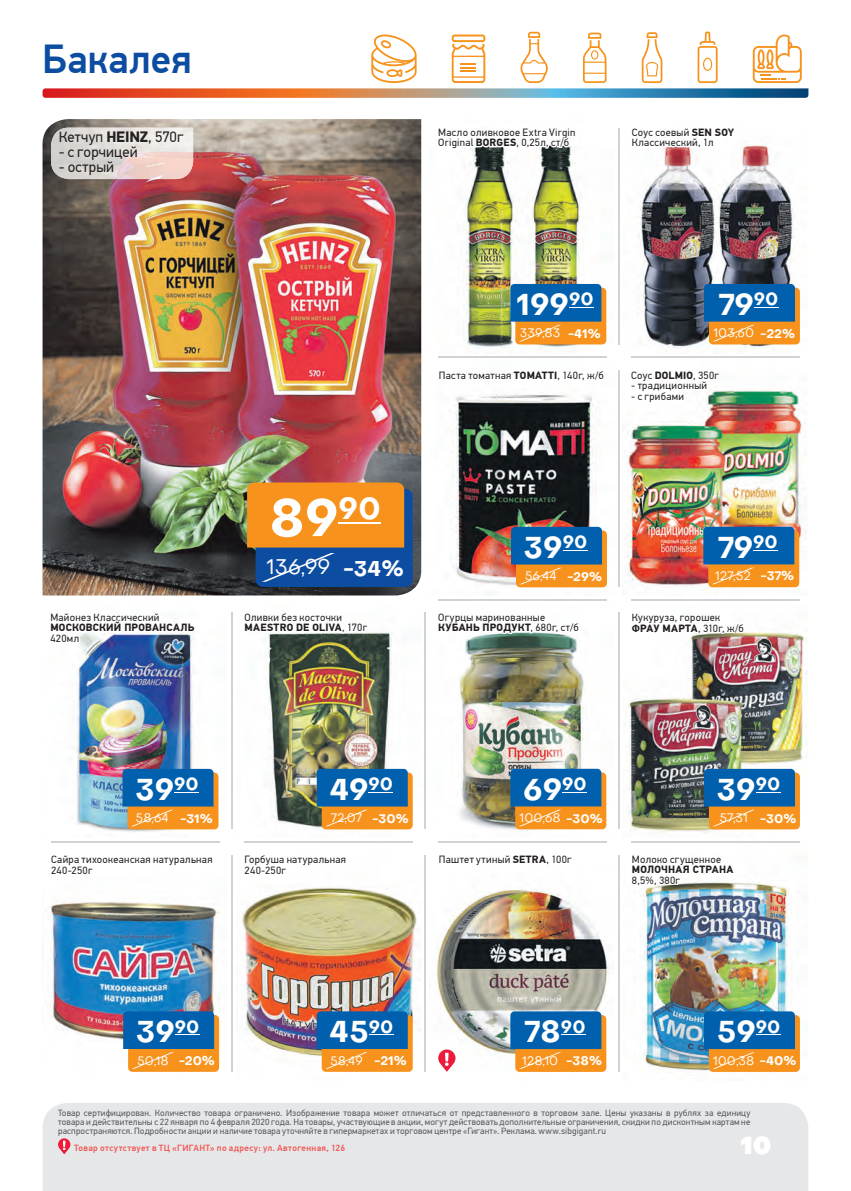
<style>
.page{position:relative;width:851px;height:1191px;background:#fff}
.page>*{position:absolute;margin:0;border:0;box-sizing:border-box;transform-origin:0 0}
.t1{font:700 51.15px "Subjective Serif";color:#fff}
.t2{font:500 40.5px "PF Din Text Pro";letter-spacing:.005em;color:#0d4da1}
.t3{font:700 29.7px "Subjective Serif";color:#fff}
.t4{font:900 24px "Subjective Serif";color:#fff}
.t5{font:21px "Subjective Serif";color:#fff}
.t6{font:15px "PF Din Text Pro";letter-spacing:.005em;color:#231f20}
.t7{font:12.15px "Subjective Serif";color:#fff}
.t8{font:10.5px/10.5px "PF Din Text Pro";letter-spacing:.03em;color:#231f20}
.t9{font:700 10.5px "PF Din Text Pro";letter-spacing:.02em;color:#231f20}
.t10{font:9px/9px "PF Din Text Pro";letter-spacing:.015em;color:#57585a;text-align:justify}
.t11{font:500 9px "PF Din Text Pro";letter-spacing:.035em;color:#f05956}
.s1{font-weight:700}
</style>
<div class="page">
<div style="left:43px;top:1103px;width:765px;height:88px;background:#e6e7e9"></div>
<svg style="left:58px;top:1138px;width:12px;height:16px"></svg>
<img style="left:429px;top:889px;width:181px;height:183px">
<svg style="left:43px;top:32px;width:765px;height:66px"></svg>
<svg style="left:438px;top:1049px;width:17px;height:22px"></svg>
<img style="left:640px;top:882px;width:160px;height:191px">
<img style="left:622px;top:378px;width:185px;height:210px">
<img style="left:50px;top:902px;width:170px;height:170px">
<img style="left:459px;top:673px;width:148px;height:157px">
<img style="left:236px;top:887px;width:185px;height:185px">
<img style="left:268px;top:632px;width:145px;height:198px">
<img style="left:463px;top:164px;width:144px;height:189px">
<img style="left:76px;top:645px;width:143px;height:187px">
<img style="left:623px;top:629px;width:185px;height:205px">
<img style="left:639px;top:142px;width:161px;height:207px">
<img style="left:450px;top:397px;width:154px;height:191px">
<img style="left:629px;top:378px;width:92px;height:103px">
<img style="left:459px;top:632px;width:122px;height:82px">
<svg style="left:264px;top:632px;width:105px;height:13px"></svg>
<svg style="left:469px;top:143px;width:106px;height:21px"></svg>
<svg style="left:628px;top:629px;width:118px;height:21px"></svg>
<svg style="left:78px;top:632px;width:116px;height:13px"></svg>
<svg style="left:639px;top:142px;width:98px;height:10px"></svg>
<svg style="left:458px;top:394px;width:133px;height:3px"></svg>
<img style="left:43px;top:119px;width:378px;height:476px">
<svg style="left:247px;top:482px;width:165px;height:105px;background:#997751"></svg>
<hr style="left:338px;top:522px;width:43px;height:1px;background:#fff">
<img style="left:51px;top:128px;width:142px;height:51px">
<hr style="left:231px;top:612px;width:1px;height:217px;background:#d1d2d4">
<hr style="left:51px;top:841px;width:168px;height:1px;background:#d1d2d4">
<hr style="left:244px;top:841px;width:168px;height:1px;background:#d1d2d4">
<hr style="left:438px;top:357px;width:168px;height:1px;background:#d1d2d4">
<hr style="left:631px;top:357px;width:168px;height:1px;background:#d1d2d4">
<hr style="left:438px;top:599px;width:168px;height:1px;background:#d1d2d4">
<hr style="left:631px;top:599px;width:168px;height:1px;background:#d1d2d4">
<hr style="left:231px;top:855px;width:1px;height:216px;background:#d1d2d4">
<hr style="left:425px;top:855px;width:1px;height:216px;background:#d1d2d4">
<hr style="left:425px;top:612px;width:1px;height:217px;background:#d1d2d4">
<hr style="left:618px;top:128px;width:1px;height:216px;background:#d1d2d4">
<hr style="left:618px;top:370px;width:1px;height:217px;background:#d1d2d4">
<hr style="left:618px;top:612px;width:1px;height:217px;background:#d1d2d4">
<svg style="left:703px;top:527px;width:96px;height:60px;background:#657576"></svg>
<svg style="left:510px;top:284px;width:96px;height:60px;background:#65787a"></svg>
<svg style="left:703px;top:769px;width:96px;height:60px;background:#627577"></svg>
<svg style="left:123px;top:1011px;width:96px;height:60px;background:#65787b"></svg>
<svg style="left:122px;top:769px;width:96px;height:60px;background:#63777a"></svg>
<svg style="left:703px;top:1011px;width:96px;height:61px;background:#63777a"></svg>
<svg style="left:510px;top:769px;width:96px;height:60px;background:#637677"></svg>
<svg style="left:703px;top:284px;width:96px;height:60px;background:#627578"></svg>
<svg style="left:317px;top:1011px;width:95px;height:60px;background:#63777a"></svg>
<svg style="left:317px;top:769px;width:95px;height:60px;background:#627577"></svg>
<svg style="left:511px;top:527px;width:96px;height:60px;background:#667677"></svg>
<svg style="left:510px;top:1011px;width:96px;height:61px;background:#68797b"></svg>
<hr style="left:631px;top:841px;width:168px;height:1px;background:#d1d2d4">
<svg style="left:438px;top:842px;width:135px;height:1px"></svg>
<svg style="left:640px;top:882px;width:96px;height:5px"></svg>
<hr style="left:438px;top:841px;width:168px;height:1px;background:#d1d2d4">
<hr style="left:618px;top:855px;width:1px;height:216px;background:#d1d2d4">
<h2 class="t2" style="left:43px;top:35px;width:151px">Бакалея</h2>
<h3 class="t6" style="left:59px;top:128px;width:126px">Кетчуп <span class="s1">HEINZ</span>, 570г</h3>
<h3 class="t6" style="left:59px;top:143px;width:81px">- с горчицей</h3>
<h3 class="t6" style="left:59px;top:158px;width:57px">- острый</h3>
<p class="t8" style="left:50px;top:612px;width:111px">Майонез Класcический</p>
<p class="t9" style="left:50px;top:621px;width:145px">МОСКОВСКИЙ ПРОВАНСАЛЬ</p>
<p class="t8" style="left:50px;top:633px;width:30px">420мл</p>
<p class="t8" style="left:438px;top:127px;width:139px">Масло оливковое Extra Virgin<br>Original <span class="s1">BORGES</span>, 0,25л, ст/б</p>
<p class="t8" style="left:631px;top:127px;width:104px">Соус соевый <span class="s1">SEN SOY<br></span>Классический, 1л</p>
<h3 class="t3" style="left:516px;top:283px;width:79px">199<sup>90</sup></h3>
<h3 class="t7" style="left:520px;top:325px;width:82px">339,83 <span class="s1">-41%</span></h3>
<p class="t8" style="left:439px;top:370px;width:166px">Паста томатная <span class="s1">TOMATTI</span>, 140г, ж/б</p>
<h3 class="t3" style="left:718px;top:283px;width:61px">79<sup>90</sup></h3>
<h3 class="t7" style="left:713px;top:325px;width:83px">103,60 <span class="s1">-22%</span></h3>
<p class="t8" style="left:631px;top:370px;width:89px">Соус <span class="s1">DOLMIO</span>, 350г</p>
<p class="t8" style="left:631px;top:380px;width:77px">- традиционный</p>
<p class="t8" style="left:631px;top:391px;width:54px">- с грибами</p>
<h1 class="t1" style="left:269px;top:481px;width:113px">89<sup>90</sup></h1>
<h3 class="t5" style="left:266px;top:553px;width:139px">136,99 <span class="s1">-34%</span></h3>
<p class="t8" style="left:244px;top:612px;width:124px">Оливки без косточки<br><span class="s1">MAESTRO DE OLIVA</span>, 170г</p>
<h3 class="t3" style="left:524px;top:526px;width:65px">39<sup>90</sup></h3>
<h3 class="t7" style="left:524px;top:568px;width:79px">56,44 <span class="s1">-29%</span></h3>
<p class="t8" style="left:438px;top:612px;width:142px">Огурцы маринованные<br><span class="s1">КУБАНЬ ПРОДУКТ</span>, 680г, ст/б</p>
<h3 class="t3" style="left:718px;top:526px;width:61px">79<sup>90</sup></h3>
<h3 class="t7" style="left:715px;top:568px;width:80px">127,52 <span class="s1">-37%</span></h3>
<p class="t8" style="left:631px;top:612px;width:114px">Кукуруза, горошек<br><span class="s1">ФРАУ МАРТА</span>, 310г, ж/б</p>
<h3 class="t3" style="left:135px;top:768px;width:65px">39<sup>90</sup></h3>
<h3 class="t7" style="left:136px;top:810px;width:79px">58,64 <span class="s1">-31%</span></h3>
<p class="t8" style="left:51px;top:854px;width:163px">Сайра тихоокеанская натуральная<br>240-250г</p>
<h3 class="t3" style="left:329px;top:768px;width:65px">49<sup>90</sup></h3>
<h3 class="t7" style="left:331px;top:810px;width:79px">72,07 <span class="s1">-30%</span></h3>
<p class="t8" style="left:244px;top:854px;width:103px">Горбуша натуральная<br>240-250г</p>
<h3 class="t3" style="left:523px;top:768px;width:65px">69<sup>90</sup></h3>
<h3 class="t7" style="left:519px;top:809px;width:85px">100,68 <span class="s1">-30%</span></h3>
<h3 class="t3" style="left:716px;top:768px;width:65px">39<sup>90</sup></h3>
<h3 class="t7" style="left:719px;top:810px;width:78px">57,31 <span class="s1">-30%</span></h3>
<p class="t8" style="left:439px;top:854px;width:134px">Паштет утиный <span class="s1">SETRA</span>, 100г</p>
<p class="t8" style="left:631px;top:854px;width:91px">Молоко сгущенное</p>
<p class="t9" style="left:631px;top:863px;width:103px">МОЛОЧНАЯ СТРАНА</p>
<p class="t8" style="left:631px;top:875px;width:50px">8,5%, 380г</p>
<h3 class="t3" style="left:136px;top:1010px;width:65px">39<sup>90</sup></h3>
<h3 class="t7" style="left:137px;top:1052px;width:79px">50,18 <span class="s1">-20%</span></h3>
<h3 class="t3" style="left:329px;top:1010px;width:65px">45<sup>90</sup></h3>
<h3 class="t7" style="left:330px;top:1052px;width:78px">58,49 <span class="s1">-21%</span></h3>
<h3 class="t3" style="left:524px;top:1010px;width:63px">78<sup>90</sup></h3>
<h3 class="t7" style="left:522px;top:1052px;width:82px">128,10 <span class="s1">-38%</span></h3>
<h3 class="t3" style="left:716px;top:1010px;width:65px">59<sup>90</sup></h3>
<h3 class="t7" style="left:713px;top:1052px;width:85px">100,38 <span class="s1">-40%</span></h3>
<p class="t10" style="left:58px;top:1108px;width:693px">Товар сертифицирован. Количество товара ограничено. Изображение товара может отличаться от представленного в торговом зале. Цены указаны в рублях за единицу товара и действительны с 22 января по 4 февраля 2020 года. На товары, участвующие в акции, могут действовать дополнительные ограничения, скидки по дисконтным картам не распространяются. Подробности акции и наличие товара уточняйте в гипермаркетах и торговом центре «Гигант». Реклама. www.sibgigant.ru</p>
<h3 class="t4" style="left:740px;top:1126px;width:33px">10</h3>
<p class="t11" style="left:74px;top:1142px;width:272px">Товар отсутствует в ТЦ «ГИГАНТ» по адресу: ул. Автогенная, 126</p>
</div>
